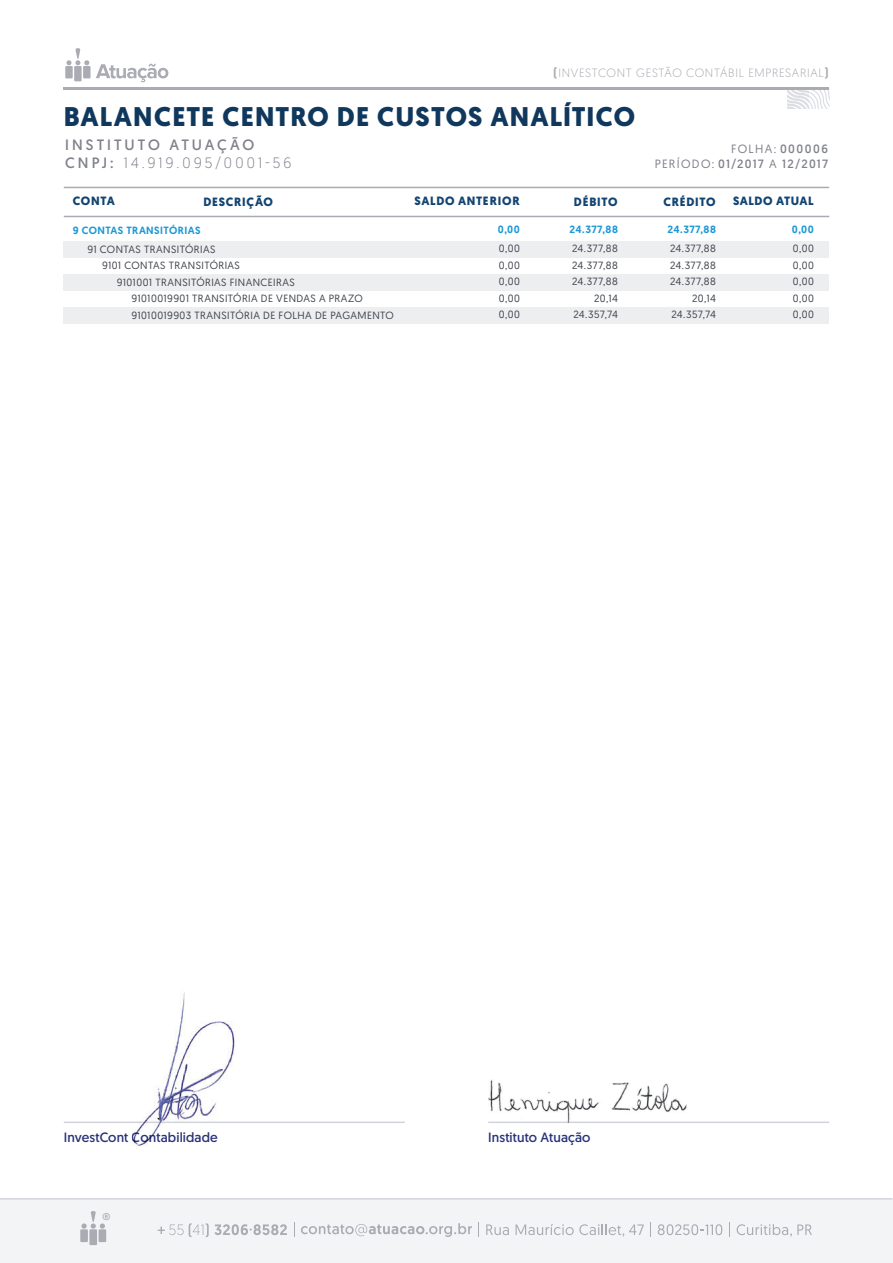
<style>
.page{position:relative;width:893px;height:1263px;background:#fff}
.page>*{position:absolute;margin:0;border:0;box-sizing:border-box;transform-origin:0 0}
.t1{font:700 27px "Geomanist";letter-spacing:.04em;color:#10385d}
.t2{font:17.55px "Geomanist";color:#abacb3}
.t3{font:15px/18px "Geomanist";letter-spacing:.195em;color:#80828b}
.t4{font:13.5px "Geomanist";letter-spacing:.01em;color:#283378}
.t5{font:700 12px "Geomanist";letter-spacing:.06em;color:#124472}
.t6{font:300 12px "Geomanist";letter-spacing:.055em;color:#abacb3}
.t7{font:12px/14.4px "Geomanist";letter-spacing:.1em;color:#80828b;text-align:right}
.t8{font:10.5px/16.5px "Geomanist";letter-spacing:.04em;color:#43454f;text-align:justify}
.t9{font:500 10.5px "Geomanist";letter-spacing:.04em;color:#1c98d5}
.s1{font-weight:500}
.s2{font-weight:300}
.s3{font-style:inherit}
</style>
<div class="page">
<div style="left:64px;top:241px;width:765px;height:17px;background:#edeef0"></div>
<div style="left:64px;top:274px;width:765px;height:17px;background:#edeef0"></div>
<div style="left:64px;top:307px;width:765px;height:16px;background:#edeef0"></div>
<div style="left:0;top:1199px;width:893px;height:64px;background:#f3f4f6"></div>
<svg style="left:158px;top:1223px;width:129px;height:14px"></svg>
<svg style="left:294px;top:1222px;width:1px;height:14px"></svg>
<svg style="left:301px;top:1223px;width:171px;height:14px"></svg>
<svg style="left:478px;top:1222px;width:1px;height:14px"></svg>
<svg style="left:486px;top:1224px;width:23px;height:11px"></svg>
<svg style="left:516px;top:1224px;width:128px;height:13px"></svg>
<svg style="left:650px;top:1222px;width:1px;height:14px"></svg>
<svg style="left:658px;top:1224px;width:64px;height:11px"></svg>
<svg style="left:729px;top:1222px;width:1px;height:14px"></svg>
<svg style="left:737px;top:1224px;width:75px;height:13px"></svg>
<div style="left:80px;top:1229px;width:8px;height:13px;background:#abacb3"></div>
<div style="left:99px;top:1229px;width:7px;height:13px;background:#abacb3"></div>
<div style="left:89px;top:1229px;width:8px;height:16px;background:#abacb3"></div>
<svg style="left:81px;top:1211px;width:24px;height:17px"></svg>
<hr style="left:0;top:1198px;width:892px;height:1px;background:#d3d4db">
<svg style="left:96px;top:64px;width:72px;height:18px"></svg>
<div style="left:65px;top:66px;width:8px;height:12px;background:#abacb3"></div>
<div style="left:83px;top:66px;width:8px;height:12px;background:#abacb3"></div>
<div style="left:74px;top:66px;width:8px;height:15px;background:#abacb3"></div>
<svg style="left:66px;top:48px;width:23px;height:17px"></svg>
<svg style="left:788px;top:88px;width:42px;height:21px"></svg>
<hr style="left:64px;top:88px;width:765px;height:2px;background:#abacb3">
<hr style="left:64px;top:187px;width:765px;height:1px;background:#abacb3">
<hr style="left:64px;top:216px;width:765px;height:1px;background:#abacb3">
<hr style="left:64px;top:1121px;width:341px;height:2px;background:#d3d4db">
<hr style="left:488px;top:1121px;width:341px;height:2px;background:#d3d4db">
<img style="left:488px;top:1080px;width:199px;height:42px">
<img style="left:133px;top:992px;width:103px;height:154px">
<p class="t6" style="left:553px;top:65px;width:277px"><span class="s1">(</span>INVESTCONT GESTÃO CONTÁBIL EMPRESARIAL<span class="s1">)</span></p>
<h1 class="t1" style="left:64px;top:99px;width:573px">BALANCETE CENTRO DE CUSTOS ANALÍTICO</h1>
<h3 class="t3" style="left:65px;top:136px;width:228px">INSTITUTO ATUAÇÃO<br>CNPJ: <span class="s2">14.919.095/0001-56</span></h3>
<p class="t7" style="left:655px;top:142px;width:175px"><span class="s3">FOLHA:</span> 000006<br><span class="s3">PERÍODO:</span> 01/2017 <span class="s3">A</span> 12/2017</p>
<p class="t5" style="left:73px;top:193px;width:44px">CONTA</p>
<p class="t5" style="left:203px;top:193px;width:71px">DESCRIÇÃO</p>
<p class="t5" style="left:414px;top:193px;width:107px">SALDO ANTERIOR</p>
<p class="t5" style="left:574px;top:193px;width:45px">DÉBITO</p>
<p class="t5" style="left:663px;top:193px;width:54px">CRÉDITO</p>
<p class="t5" style="left:733px;top:193px;width:82px">SALDO ATUAL</p>
<p class="t9" style="left:73px;top:223px;width:129px">9 CONTAS TRANSITÓRIAS</p>
<p class="t8" style="left:87px;top:241px;width:129px">91 CONTAS TRANSITÓRIAS</p>
<p class="t8" style="left:102px;top:257px;width:139px">9101 CONTAS TRANSITÓRIAS</p>
<p class="t8" style="left:117px;top:274px;width:180px">9101001 TRANSITÓRIAS FINANCEIRAS</p>
<p class="t8" style="left:131px;top:290px;width:233px">91010019901 TRANSITÓRIA DE VENDAS A PRAZO</p>
<p class="t8" style="left:131px;top:306px;width:264px">91010019903 TRANSITÓRIA DE FOLHA DE PAGAMENTO</p>
<p class="t9" style="left:498px;top:223px;width:24px">0,00</p>
<p class="t8" style="left:499px;top:240px;width:23px">0,00<br>0,00<br>0,00<br>0,00<br>0,00</p>
<p class="t9" style="left:570px;top:223px;width:50px">24.377,88</p>
<p class="t8" style="left:572px;top:240px;width:47px;text-align:right">24.377,88<br>24.377,88<br>24.377,88<br>20,14<br>24.357,74</p>
<p class="t9" style="left:668px;top:223px;width:50px">24.377,88</p>
<p class="t8" style="left:670px;top:240px;width:47px;text-align:right">24.377,88<br>24.377,88<br>24.377,88<br>20,14<br>24.357,74</p>
<p class="t9" style="left:792px;top:223px;width:24px">0,00</p>
<p class="t8" style="left:793px;top:240px;width:23px">0,00<br>0,00<br>0,00<br>0,00<br>0,00</p>
<p class="t4" style="left:64px;top:1128px;width:156px">InvestCont Contabilidade</p>
<p class="t4" style="left:488px;top:1128px;width:104px">Instituto Atuação</p>
<h2 class="t2" style="left:102px;top:1208px;width:9px">®</h2>
</div>
